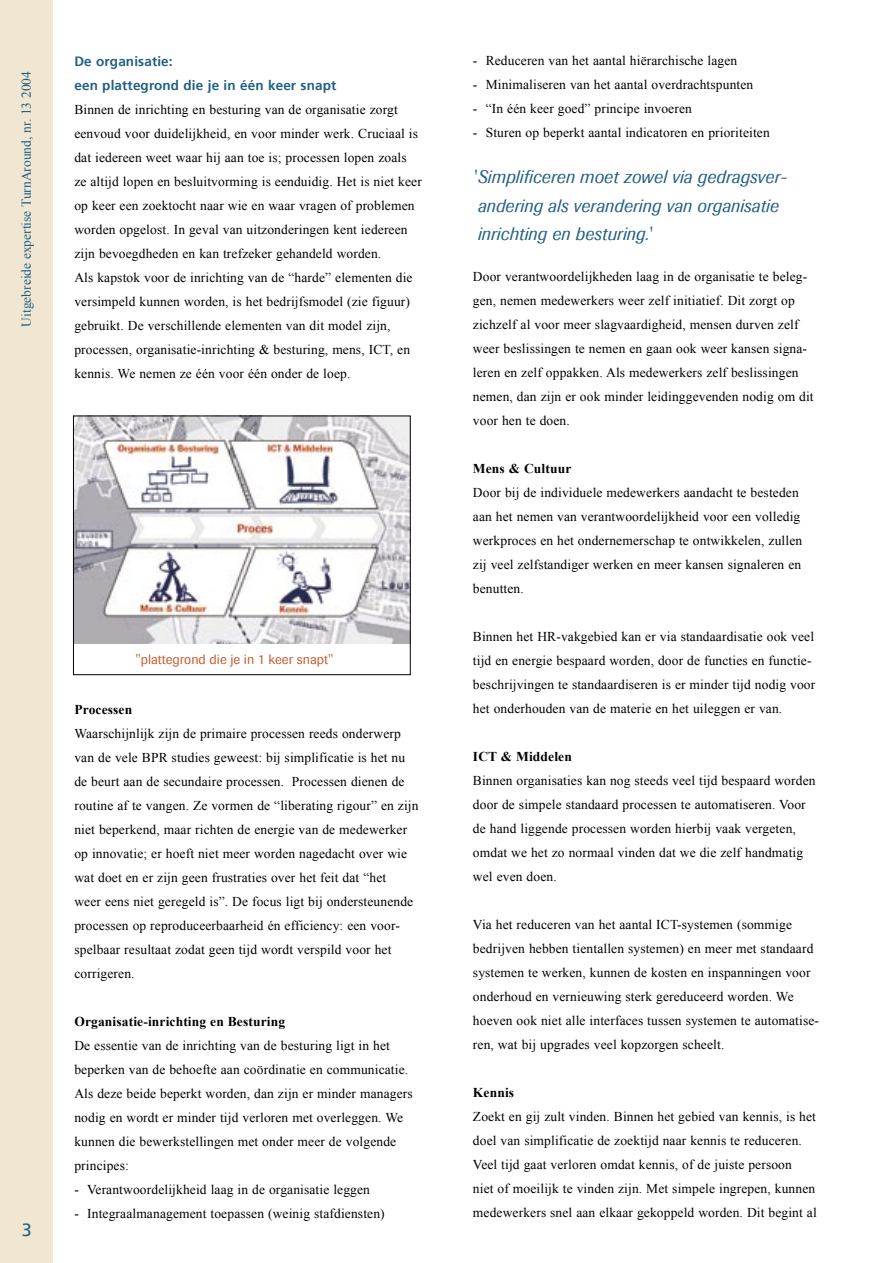
<style>
.page{position:relative;width:893px;height:1263px;background:#fff}
.page>*{position:absolute;margin:0;border:0;box-sizing:border-box;transform-origin:0 0}
.t1{font:italic 18px/28.5px "Supersonic BSK";letter-spacing:.01em;color:#205f84}
.t2{font:18px "Frutiger";color:#205f84}
.Normaal{font:13.5px/24px "Times New Roman";letter-spacing:.01em;color:#000}
.Normaal-2{font:700 13.5px "Times New Roman";letter-spacing:.01em;color:#000}
.Normaal-3{font:700 13.5px "Frutiger";letter-spacing:.01em;color:#205f84}
.Normaal-4{font:13.5px "Times New Roman";color:#205f84}
.t3{font:13.5px "Supersonic BSK";color:#c95b2e}
</style>
<div class="page">
<div style="left:2px;top:0;width:51px;height:1263px;background:#f0e6d1"></div>
<div style="left:0;top:0;width:51px;height:1263px;background:#f0e6d1"></div>
<img style="left:75px;top:418px;width:334px;height:225px">
<div style="left:73px;top:416px;width:338px;height:259px;border:1px solid #000"></div>
<p class="Normaal-4" style="left:17px;top:327px;width:257px;rotate:-90deg">Uitgebreide expertise TurnAround, nr. 13 2004</p>
<p class="Normaal-3" style="left:74px;top:53px;width:100px">De organisatie:</p>
<p class="Normaal-3" style="left:74px;top:77px;width:264px">een plattegrond die je in één keer snapt</p>
<p class="Normaal" style="left:74px;top:97px;width:349px">Binnen de inrichting en besturing van de organisatie zorgt eenvoud voor duidelijkheid, en voor minder werk. Cruciaal is dat iedereen weet waar hij aan toe is; processen lopen zoals ze altijd lopen en besluitvorming is eenduidig. Het is niet keer op keer een zoektocht naar wie en waar vragen of problemen worden opgelost. In geval van uitzonderingen kent iedereen zijn bevoegdheden en kan trefzeker gehandeld worden.</p>
<p class="Normaal" style="left:74px;top:265px;width:340px">Als kapstok voor de inrichting van de “harde” elementen die versimpeld kunnen worden, is het bedrijfsmodel (zie figuur) gebruikt. De verschillende elementen van dit model zijn, processen, organisatie-inrichting &amp; besturing, mens, ICT, en kennis. We nemen ze één voor één onder de loep.</p>
<p class="t2" style="left:22px;top:1219px;width:12px">3</p>
<p class="t3" style="left:135px;top:652px;width:200px">"plattegrond die je in 1 keer snapt"</p>
<p class="Normaal-2" style="left:74px;top:700px;width:59px">Processen</p>
<p class="Normaal" style="left:74px;top:721px;width:346px">Waarschijnlijk zijn de primaire processen reeds onderwerp van de vele BPR studies geweest: bij simplificatie is het nu de beurt aan de secundaire processen. Processen dienen de routine af te vangen. Ze vormen de “liberating rigour” en zijn niet beperkend, maar richten de energie van de medewerker op innovatie; er hoeft niet meer worden nagedacht over wie wat doet en er zijn geen frustraties over het feit dat “het<br>weer eens niet geregeld is”. De focus ligt bij ondersteunende processen op reproduceerbaarheid én efficiency: een voor&shy;spelbaar resultaat zodat geen tijd wordt verspild voor het corrigeren.</p>
<p class="Normaal-2" style="left:74px;top:1012px;width:212px">Organisatie-inrichting en Besturing</p>
<p class="Normaal" style="left:74px;top:1033px;width:340px">De essentie van de inrichting van de besturing ligt in het beperken van de behoefte aan coördinatie en communicatie.<br>Als deze beide beperkt worden, dan zijn er minder managers nodig en wordt er minder tijd verloren met overleggen. We kunnen die bewerkstellingen met onder meer de volgende principes:</p>
<p class="Normaal" style="left:74px;top:1177px;width:297px">- Verantwoordelijkheid laag in de organisatie leggen</p>
<p class="Normaal" style="left:74px;top:1201px;width:312px">- Integraalmanagement toepassen (weinig stafdiensten)</p>
<p class="Normaal" style="left:473px;top:48px;width:266px">- Reduceren van het aantal hiërarchische lagen</p>
<p class="Normaal" style="left:473px;top:72px;width:282px">- Minimaliseren van het aantal overdrachtspunten</p>
<p class="Normaal" style="left:473px;top:96px;width:220px">- “In één keer goed” principe invoeren</p>
<p class="Normaal" style="left:473px;top:120px;width:298px">- Sturen op beperkt aantal indicatoren en prioriteiten</p>
<p class="t1" style="left:474px;top:163px;width:315px">' Simplificeren moet zowel via gedragsver&shy;andering als verandering van organisatie inrichting en besturing.'</p>
<p class="Normaal" style="left:473px;top:264px;width:342px">Door verantwoordelijkheden laag in de organisatie te beleg&shy;gen, nemen medewerkers weer zelf initiatief. Dit zorgt op zichzelf al voor meer slagvaardigheid, mensen durven zelf weer beslissingen te nemen en gaan ook weer kansen signa&shy;leren en zelf oppakken. Als medewerkers zelf beslissingen nemen, dan zijn er ook minder leidinggevenden nodig om dit voor hen te doen.</p>
<p class="Normaal-2" style="left:473px;top:459px;width:100px">Mens &amp; Cultuur</p>
<p class="Normaal" style="left:473px;top:480px;width:331px">Door bij de individuele medewerkers aandacht te besteden aan het nemen van verantwoordelijkheid voor een volledig werkproces en het ondernemerschap te ontwikkelen, zullen zij veel zelfstandiger werken en meer kansen signaleren en benutten.</p>
<p class="Normaal" style="left:473px;top:624px;width:344px">Binnen het HR-vakgebied kan er via standaardisatie ook veel tijd en energie bespaard worden, door de functies en functie&shy;beschrijvingen te standaardiseren is er minder tijd nodig voor het onderhouden van de materie en het uileggen er van.</p>
<p class="Normaal-2" style="left:473px;top:747px;width:100px">ICT &amp; Middelen</p>
<p class="Normaal" style="left:473px;top:768px;width:344px">Binnen organisaties kan nog steeds veel tijd bespaard worden door de simpele standaard processen te automatiseren. Voor de hand liggende processen worden hierbij vaak vergeten, omdat we het zo normaal vinden dat we die zelf handmatig wel even doen.</p>
<p class="Normaal" style="left:473px;top:912px;width:348px">Via het reduceren van het aantal ICT-systemen (sommige bedrijven hebben tientallen systemen) en meer met standaard systemen te werken, kunnen de kosten en inspanningen voor onderhoud en vernieuwing sterk gereduceerd worden. We hoeven ook niet alle interfaces tussen systemen te automatise&shy;ren, wat bij upgrades veel kopzorgen scheelt.</p>
<p class="Normaal-2" style="left:473px;top:1083px;width:43px">Kennis</p>
<p class="Normaal" style="left:473px;top:1104px;width:345px">Zoekt en gij zult vinden. Binnen het gebied van kennis, is het doel van simplificatie de zoektijd naar kennis te reduceren.<br>Veel tijd gaat verloren omdat kennis, of de juiste persoon<br>niet of moeilijk te vinden zijn. Met simpele ingrepen, kunnen medewerkers snel aan elkaar gekoppeld worden. Dit begint al</p>
</div>
